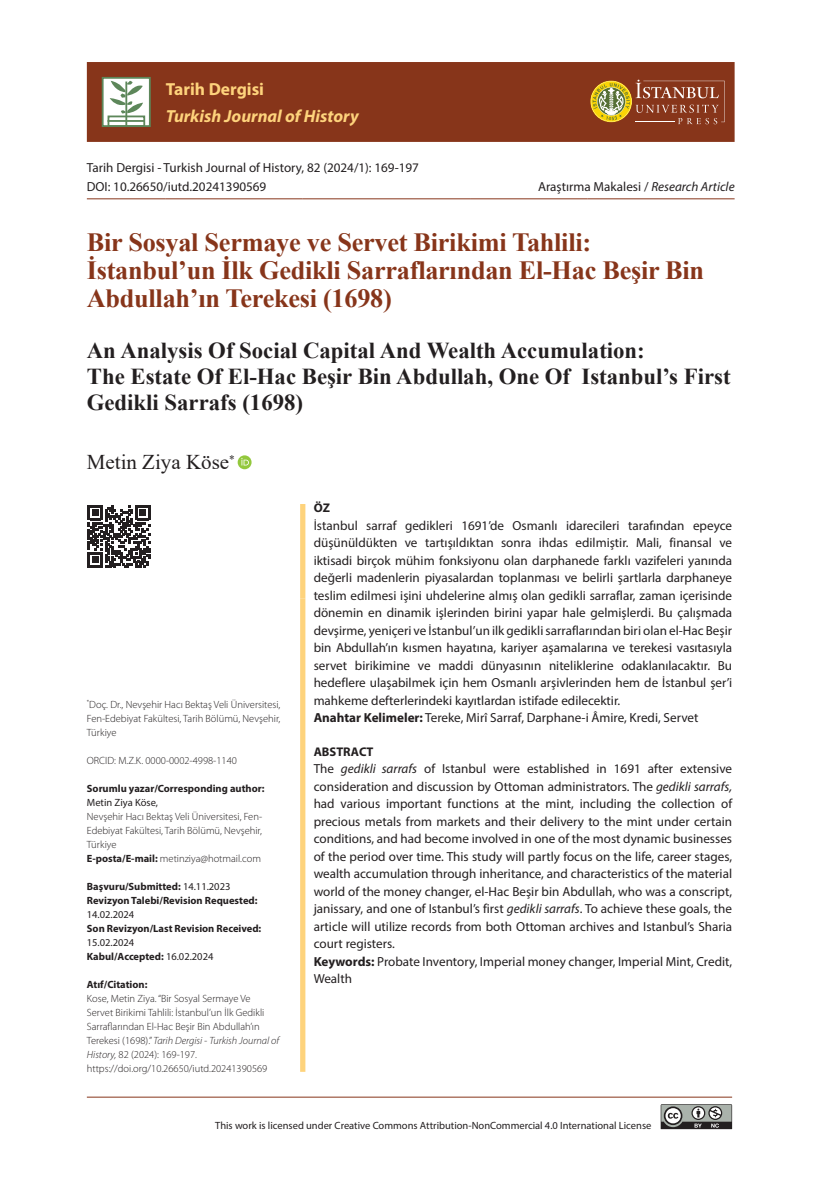
<style>
.page{position:relative;width:819px;height:1191px;background:#fff}
.page>*{position:absolute;margin:0;border:0;box-sizing:border-box;transform-origin:0 0}
.t1{font:700 26.25px/28px "Times New Roman";letter-spacing:-.01em;color:#87351a}
.t2{font:700 22.75px/26.2px "Times New Roman";color:#231f20}
.t3{font:21px "Times New Roman";color:#231f20}
.t4{font:italic 700 17.5px "Myriad Pro";color:#fed37c}
.t5{font:700 17.5px "Myriad Pro";color:#fed37c}
.t6{font:13.12px/17.5px "Myriad Pro";color:#231f20}
.t7{font:700 12.6px "Myriad Pro";color:#231f20}
.t8{font:300 10.5px/14px "Myriad Pro";color:#231f20}
.t9{font:10.5px/14px "Myriad Pro";color:#231f20}
.t10{font:700 10.5px/14px "Myriad Pro";color:#231f20}
.s1{font-style:italic}
.s2{font-weight:700}
.s3{font-weight:400}
</style>
<div class="page">
<div style="left:87px;top:62px;width:647px;height:80px;background:#87351a"></div>
<div style="left:300px;top:504px;width:5px;height:94px;background:#fed37c"></div>
<div style="left:300px;top:598px;width:5px;height:473px;background:#fed37c"></div>
<hr style="left:87px;top:198px;width:79px;height:1px;background:#87351a">
<hr style="left:166px;top:198px;width:137px;height:1px;background:#87351a">
<hr style="left:303px;top:198px;width:167px;height:1px;background:#87351a">
<hr style="left:470px;top:198px;width:117px;height:1px;background:#87351a">
<hr style="left:587px;top:198px;width:147px;height:1px;background:#87351a">
<div style="left:102px;top:77px;width:49px;height:50px;background:#fff;border:2px solid #5d875a"></div>
<div style="left:107px;top:115px;width:38px;height:12px;border:2px solid #5d875a"></div>
<hr style="left:107px;top:120px;width:37px;height:2px;background:#5d875a">
<svg style="left:110px;top:81px;width:33px;height:33px"></svg>
<hr style="left:125px;top:81px;width:2px;height:46px;background:#5d875a">
<svg style="left:590px;top:80px;width:134px;height:44px;background:#9f653a"></svg>
<svg style="left:238px;top:455px;width:13px;height:14px"></svg>
<svg style="left:241px;top:458px;width:8px;height:7px"></svg>
<svg style="left:88px;top:505px;width:62px;height:62px"></svg>
<svg style="left:660px;top:1104px;width:72px;height:25px;background:#828381"></svg>
<hr style="left:87px;top:1096px;width:645px;height:1px;background:#87351a">
<h3 class="t5" style="left:166px;top:78px;width:100px">Tarih Dergisi</h3>
<h3 class="t4" style="left:166px;top:104px;width:194px">Turkish Journal of History</h3>
<p class="t6" style="left:87px;top:157px;width:333px;line-height:19.8px">Tarih Dergisi - Turkish Journal of History, 82 (2024/1): 169-197<br>DOI: 10.26650/iutd.20241390569</p>
<p class="t6" style="left:538px;top:178px;width:198px">Araştırma Makalesi / <span class="s1">Research Article</span></p>
<h1 class="t1" style="left:87px;top:228px;width:618px">Bir Sosyal Sermaye ve Servet Birikimi Tahlili:<br>İstanbul’un İlk Gedikli Sarraflarından El-Hac Beşir Bin<br>Abdullah’ın Terekesi (1698)</h1>
<h2 class="t2" style="left:87px;top:336px;width:645px">An Analysis Of Social Capital And Wealth Accumulation:<br>The Estate Of El-Hac Beşi̇r Bi̇n Abdullah, One Of Istanbul’s First<br>Gedi̇kli Sarrafs (1698)</h2>
<h3 class="t3" style="left:87px;top:447px;width:149px">Metin Ziya Köse<sup>*</sup></h3>
<p class="t8" style="left:87px;top:697px;width:195px;text-align:justify"><sup>*</sup>Doç. Dr., Nevşehir Hacı Bektaş Veli Üniversitesi, Fen-Edebiyat Fakültesi, Tarih Bölümü, Nevşehir, Türkiye</p>
<p class="t8" style="left:87px;top:753px;width:151px">ORCID: M.Z.K. 0000-0002-4998-1140</p>
<p class="t10" style="left:87px;top:781px;width:179px">Sorumlu yazar/Corresponding author:</p>
<p class="t9" style="left:87px;top:795px;width:73px">Metin Ziya Köse,</p>
<p class="t8" style="left:87px;top:809px;width:177px">Nevşehir Hacı Bektaş Veli Üniversitesi, Fen-Edebiyat Fakültesi, Tarih Bölümü, Nevşehir, Türkiye<br><span class="s2">E-posta/E-mail:</span> metinziya@hotmail.com</p>
<p class="t10" style="left:87px;top:879px;width:172px">Başvuru/Submitted: <span class="s3">14.11.2023<br></span>Revizyon Talebi/Revision Requested:</p>
<p class="t9" style="left:87px;top:907px;width:49px">14.02.2024</p>
<p class="t10" style="left:87px;top:921px;width:176px">Son Revizyon/Last Revision Received:</p>
<p class="t9" style="left:87px;top:935px;width:128px">15.02.2024<br><span class="s2">Kabul/Accepted:</span> 16.02.2024</p>
<p class="t10" style="left:87px;top:977px;width:62px">Atıf/Citation:</p>
<p class="t8" style="left:87px;top:991px;width:194px">Kose, Metin Ziya. “Bir Sosyal Sermaye Ve Servet Birikimi Tahlili: İstanbul’un İlk Gedikli Sarraflarından El-Hac Beşir Bin Abdullah’ın Terekesi (1698).” <span class="s1">Tarih Dergisi - Turkish Journal of History,</span> 82 (2024): 169-197. https://doi.org/10.26650/iutd.20241390569</p>
<p class="t7" style="left:314px;top:500px;width:18px">ÖZ</p>
<p class="t6" style="left:314px;top:516px;width:420px">İstanbul sarraf gedikleri 1691’de Osmanlı idarecileri tarafından epeyce düşünüldükten ve tartışıldıktan sonra ihdas edilmiştir. Mali, finansal ve iktisadi birçok mühim fonksiyonu olan darphanede farklı vazifeleri yanında değerli madenlerin piyasalardan toplanması ve belirli şartlarla darphaneye teslim edilmesi işini uhdelerine almış olan gedikli sarraflar, zaman içerisinde dönemin en dinamik işlerinden birini yapar hale gelmişlerdi. Bu çalışmada devşirme, yeniçeri ve İstanbul’un ilk gedikli sarraflarından biri olan el-Hac Beşir bin Abdullah’ın kısmen hayatına, kariyer aşamalarına ve terekesi vasıtasıyla servet birikimine ve maddi dünyasının niteliklerine odaklanılacaktır. Bu hedeflere ulaşabilmek için hem Osmanlı arşivlerinden hem de İstanbul şer’i mahkeme defterlerindeki kayıtlardan istifade edilecektir.<br><span class="s2">Anahtar Kelimeler:</span> Tereke, Mirî Sarraf, Darphane-i Âmire, Kredi, Servet</p>
<p class="t7" style="left:314px;top:743px;width:61px">ABSTRACT</p>
<p class="t6" style="left:314px;top:760px;width:420px">The <span class="s1">gedikli sarrafs</span> of Istanbul were established in 1691 after extensive consideration and discussion by Ottoman administrators. The <span class="s1">gedikli sarrafs, </span>had various important functions at the mint, including the collection of precious metals from markets and their delivery to the mint under certain conditions, and had become involved in one of the most dynamic businesses of the period over time. This study will partly focus on the life, career stages, wealth accumulation through inheritance, and characteristics of the material world of the money changer, el-Hac Beşir bin Abdullah, who was a conscript, janissary, and one of Istanbul’s first <span class="s1">gedikli sarrafs</span>. To achieve these goals, the article will utilize records from both Ottoman archives and Istanbul’s Sharia court registers.<br><span class="s2">Keywords:</span> Probate Inventory, Imperial money changer, Imperial Mint, Credit, Wealth</p>
<p class="t9" style="left:215px;top:1118px;width:438px">This work is licensed under Creative Commons Attribution-NonCommercial 4.0 International License</p>
</div>
